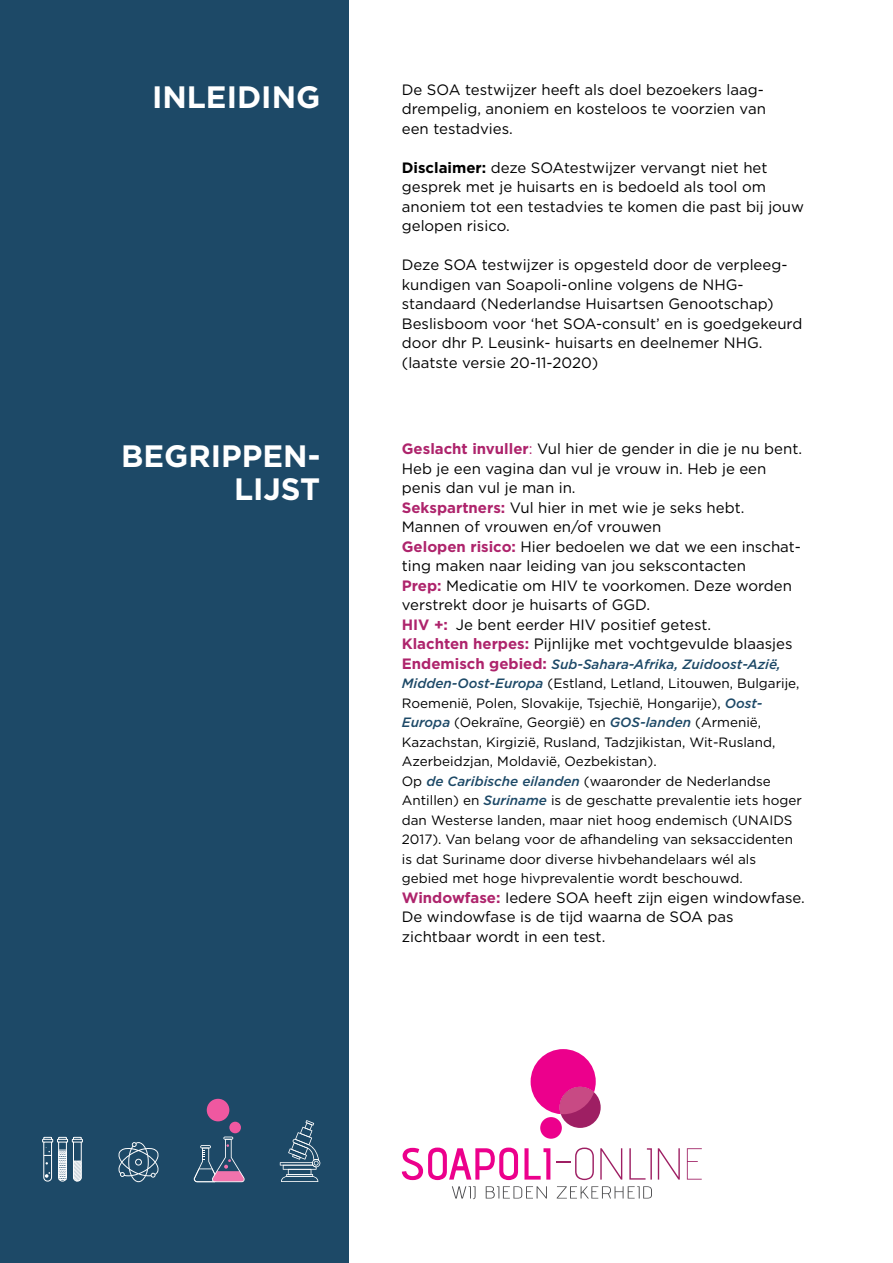
<style>
.page{position:relative;width:893px;height:1263px;background:#fff}
.page>*{position:absolute;margin:0;border:0;box-sizing:border-box;transform-origin:0 0}
.t1{font:700 30.9px/33.3px "Gotham";color:#fff;text-align:right}
.t2{font:15px/19.5px "Gotham";color:#000}
.t3{font:13.5px/19.5px "Gotham";color:#000}
.s1{font-weight:700}
.s2{font-weight:700;color:#ae246c}
.s3{color:#ae246c}
.s4{font-weight:700;font-size:15px;color:#ae246c}
.s5{font-weight:500;font-style:italic;color:#1d4967}
</style>
<div class="page">
<svg style="left:452px;top:1186px;width:24px;height:13px"></svg>
<svg style="left:486px;top:1186px;width:61px;height:12px"></svg>
<svg style="left:557px;top:1186px;width:95px;height:12px"></svg>
<svg style="left:402px;top:1147px;width:116px;height:33px"></svg>
<svg style="left:524px;top:1148px;width:26px;height:31px"></svg>
<svg style="left:556px;top:1147px;width:38px;height:33px"></svg>
<svg style="left:600px;top:1148px;width:22px;height:31px"></svg>
<svg style="left:629px;top:1148px;width:23px;height:31px"></svg>
<svg style="left:658px;top:1148px;width:22px;height:31px"></svg>
<svg style="left:687px;top:1148px;width:15px;height:31px"></svg>
<div style="left:540px;top:1117px;width:22px;height:22px;background:#ec008c;border-radius:50%"></div>
<div style="left:560px;top:1087px;width:41px;height:41px;background:#9e1f63;border-radius:50%"></div>
<svg style="left:531px;top:1049px;width:65px;height:65px"></svg>
<div style="left:0;top:0;width:349px;height:1263px;background:#1d4967"></div>
<svg style="left:280px;top:1120px;width:40px;height:62px"></svg>
<svg style="left:194px;top:1137px;width:51px;height:45px"></svg>
<svg style="left:42px;top:1137px;width:41px;height:44px"></svg>
<svg style="left:118px;top:1142px;width:41px;height:40px"></svg>
<div style="left:229px;top:1122px;width:12px;height:11px;background:#ef58a0;border-radius:50%"></div>
<div style="left:207px;top:1099px;width:22px;height:22px;background:#ef58a0;border-radius:50%"></div>
<h1 class="t1" style="left:152px;top:80px;width:170px">INLEIDING</h1>
<h1 class="t1" style="left:121px;top:439px;width:201px">BEGRIPPEN-<br>LIJST</h1>
<p class="t2" style="left:402px;top:80px;width:366px">De SOA testwijzer heeft als doel bezoekers laag&shy;drempelig, anoniem en kosteloos te voorzien van een testadvies.</p>
<p class="t2" style="left:402px;top:158px;width:404px"><span class="s1">Disclaimer:</span> deze SOAtestwijzer vervangt niet het gesprek met je huisarts en is bedoeld als tool om anoniem tot een testadvies te komen die past bij jouw gelopen risico.</p>
<p class="t2" style="left:402px;top:255px;width:402px">Deze SOA testwijzer is opgesteld door de verpleeg&shy;kundigen van Soapoli-online volgens de NHG&shy;standaard (Nederlandse Huisartsen Genootschap)<br>Beslisboom voor ‘het SOA-consult’ en is goedgekeurd door dhr P. Leusink- huisarts en deelnemer NHG. (laatste versie 20-11-2020)</p>
<p class="t2" style="left:402px;top:439px;width:402px"><span class="s2">Geslacht invuller</span><span class="s3">:</span> Vul hier de gender in die je nu bent.<br>Heb je een vagina dan vul je vrouw in. Heb je een penis dan vul je man in.<br><span class="s2">Sekspartners:</span> Vul hier in met wie je seks hebt.<br>Mannen of vrouwen en/of vrouwen<br><span class="s2">Gelopen risico:</span> Hier bedoelen we dat we een inschat&shy;ting maken naar leiding van jou sekscontacten<br><span class="s2">Prep:</span> Medicatie om HIV te voorkomen. Deze worden verstrekt door je huisarts of GGD.<br><span class="s2">HIV +:</span> Je bent eerder HIV positief getest.<br><span class="s2">Klachten herpes:</span> Pijnlijke met vochtgevulde blaasjes</p>
<p class="t3" style="left:402px;top:654px;width:402px"><span class="s4">Endemisch gebied:</span> <span class="s5">Sub-Sahara-Afrika, Zuidoost-Azië, Midden-Oost-Europa</span> (Estland, Letland, Litouwen, Bulgarije, Roemenië, Polen, Slovakije, Tsjechië, Hongarije), <span class="s5">Oost-Europa</span> (Oekraïne, Georgië) en <span class="s5">GOS-landen</span> (Armenië, Kazachstan, Kirgizië, Rusland, Tadzjikistan, Wit-Rusland, Azerbeidzjan, Moldavië, Oezbekistan).<br>Op <span class="s5">de Caribische eilanden</span> (waaronder de Nederlandse Antillen) en <span class="s5">Suriname</span> is de geschatte prevalentie iets hoger dan Westerse landen, maar niet hoog endemisch (UNAIDS 2017). Van belang voor de afhandeling van seksaccidenten is dat Suriname door diverse hivbehandelaars wél als gebied met hoge hivprevalentie wordt beschouwd.</p>
<p class="t2" style="left:402px;top:887px;width:405px"><span class="s2">Windowfase:</span> Iedere SOA heeft zijn eigen windowfase.<br>De windowfase is de tijd waarna de SOA pas zichtbaar wordt in een test.</p>
</div>
